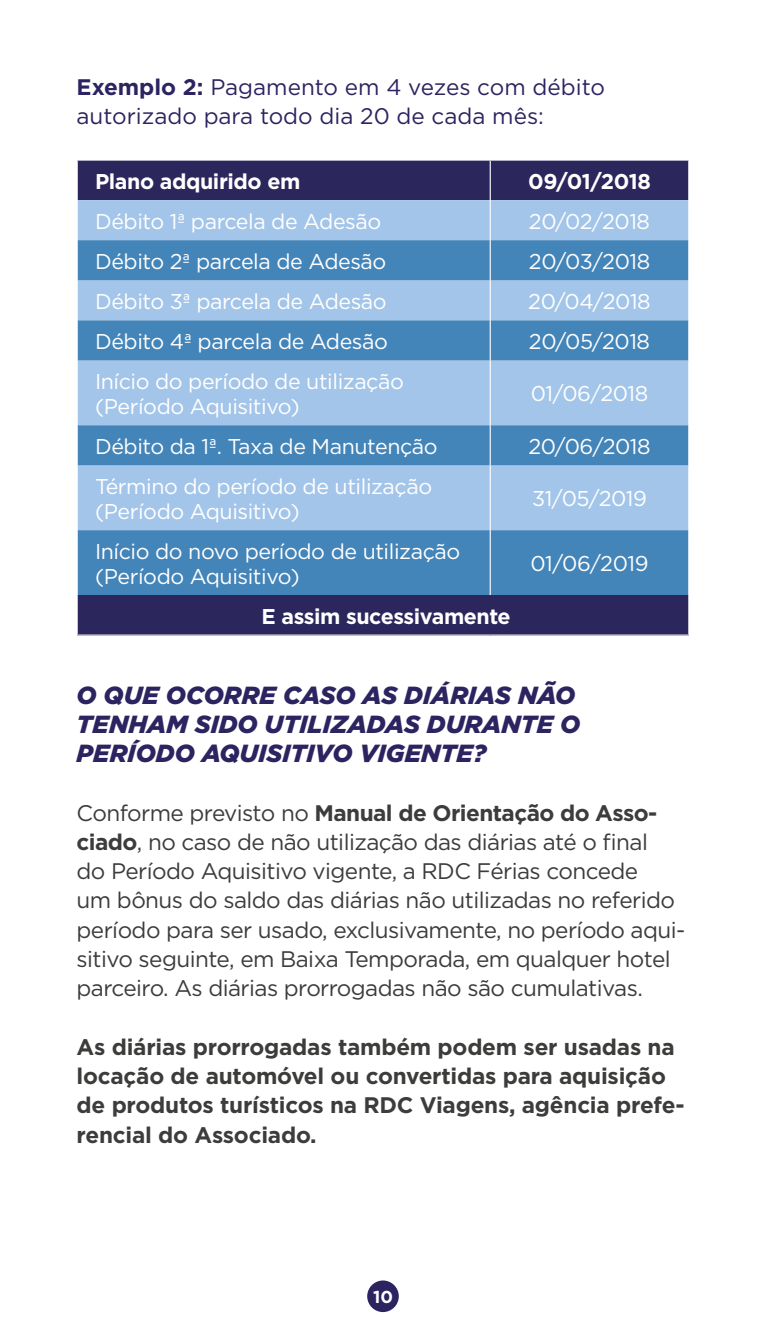
<style>
.page{position:relative;width:766px;height:1340px;background:#fff}
.page>*{position:absolute;margin:0;border:0;box-sizing:border-box;transform-origin:0 0}
.t1{font:italic 900 24.75px/29.2px "Gotham";color:#2b2460}
.t2{font:22.5px/29.2px "Gotham";letter-spacing:-.025em;color:#3c3c3b}
.t3{font:700 22.5px/29.2px "Gotham";letter-spacing:-.01em;color:#3c3c3b}
.t4{font:22.5px/29.2px "Gotham";color:#2b2460}
.t5{font:21.38px/24.8px "Gotham";letter-spacing:-.02em;color:#fff}
.t6{font:700 21.38px "Gotham";letter-spacing:-.02em;color:#fff}
.t7{font:700 17.32px "Gotham";color:#fff}
.s1{font-weight:700}
</style>
<div class="page">
<div style="left:78px;top:161px;width:610px;height:39px;background:#2b265c"></div>
<div style="left:78px;top:200px;width:610px;height:40px;background:#a3c5e9"></div>
<svg style="left:78px;top:240px;width:610px;height:355px;fill:#4384b9"></svg>
<div style="left:77px;top:595px;width:611px;height:40px;background:#2b265c"></div>
<hr style="left:489px;top:200px;width:1px;height:40px;background:#fff">
<hr style="left:489px;top:240px;width:1px;height:40px;background:#fff">
<hr style="left:489px;top:320px;width:1px;height:40px;background:#fff">
<hr style="left:489px;top:425px;width:1px;height:40px;background:#fff">
<hr style="left:489px;top:161px;width:1px;height:39px;background:#fff">
<hr style="left:77px;top:595px;width:1px;height:39px;background:#fff">
<hr style="left:77px;top:634px;width:413px;height:1px;background:#fff">
<hr style="left:490px;top:634px;width:199px;height:1px;background:#fff">
<hr style="left:489px;top:530px;width:1px;height:65px;background:#fff">
<hr style="left:489px;top:280px;width:1px;height:40px;background:#fff">
<hr style="left:489px;top:360px;width:1px;height:65px;background:#fff">
<hr style="left:489px;top:465px;width:1px;height:65px;background:#fff">
<div style="left:367px;top:1280px;width:31px;height:31px;background:#2b2460;border-radius:50%"></div>
<p class="t4" style="left:77px;top:71px;width:529px"><span class="s1">Exemplo 2:</span> Pagamento em 4 vezes com débito autorizado para todo dia 20 de cada mês:</p>
<p class="t6" style="left:95px;top:167px;width:207px">Plano adquirido em</p>
<p class="t6" style="left:528px;top:167px;width:124px">09/01/2018</p>
<p class="t5" style="left:95px;top:208px;width:287px">Débito 1ª parcela de Adesão</p>
<p class="t5" style="left:529px;top:208px;width:123px">20/02/2018</p>
<p class="t5" style="left:95px;top:248px;width:293px">Débito 2ª parcela de Adesão</p>
<p class="t5" style="left:529px;top:248px;width:123px">20/03/2018</p>
<p class="t5" style="left:95px;top:288px;width:293px">Débito 3ª parcela de Adesão</p>
<p class="t5" style="left:528px;top:288px;width:124px">20/04/2018</p>
<p class="t5" style="left:95px;top:328px;width:294px">Débito 4ª parcela de Adesão</p>
<p class="t5" style="left:529px;top:328px;width:123px">20/05/2018</p>
<p class="t5" style="left:95px;top:368px;width:310px">Início do período de utilização (Período Aquisitivo)</p>
<p class="t5" style="left:530px;top:381px;width:119px">01/06/2018</p>
<p class="t5" style="left:95px;top:433px;width:344px">Débito da 1ª. Taxa de Manutenção</p>
<p class="t5" style="left:528px;top:433px;width:124px">20/06/2018</p>
<p class="t5" style="left:95px;top:473px;width:338px">Término do período de utilização (Período Aquisitivo)</p>
<p class="t5" style="left:532px;top:486px;width:116px">31/05/2019</p>
<p class="t5" style="left:95px;top:538px;width:366px">Início do novo período de utilização (Período Aquisitivo)</p>
<p class="t5" style="left:530px;top:551px;width:119px">01/06/2019</p>
<p class="t6" style="left:261px;top:602px;width:250px">E assim sucessivamente</p>
<p class="t1" style="left:77px;top:680px;width:505px">O QUE OCORRE CASO AS DIÁRIAS NÃO<br>TENHAM SIDO UTILIZADAS DURANTE O<br>PERÍODO AQUISITIVO VIGENTE?</p>
<p class="t2" style="left:77px;top:797px;width:610px">Conforme previsto no <span class="s1">Manual de Orientação do Asso&shy;ciado</span>, no caso de não utilização das diárias até o final<br>do Período Aquisitivo vigente, a RDC Férias concede<br>um bônus do saldo das diárias não utilizadas no referido período para ser usado, exclusivamente, no período aqui&shy;sitivo seguinte, em Baixa Temporada, em qualquer hotel parceiro. As diárias prorrogadas não são cumulativas.</p>
<p class="t3" style="left:77px;top:1032px;width:609px">As diárias prorrogadas também podem ser usadas na locação de automóvel ou convertidas para aquisição de produtos turísticos na RDC Viagens, agência prefe&shy;rencial do Associado.</p>
<p class="t7" style="left:373px;top:1285px;width:21px">10</p>
</div>
